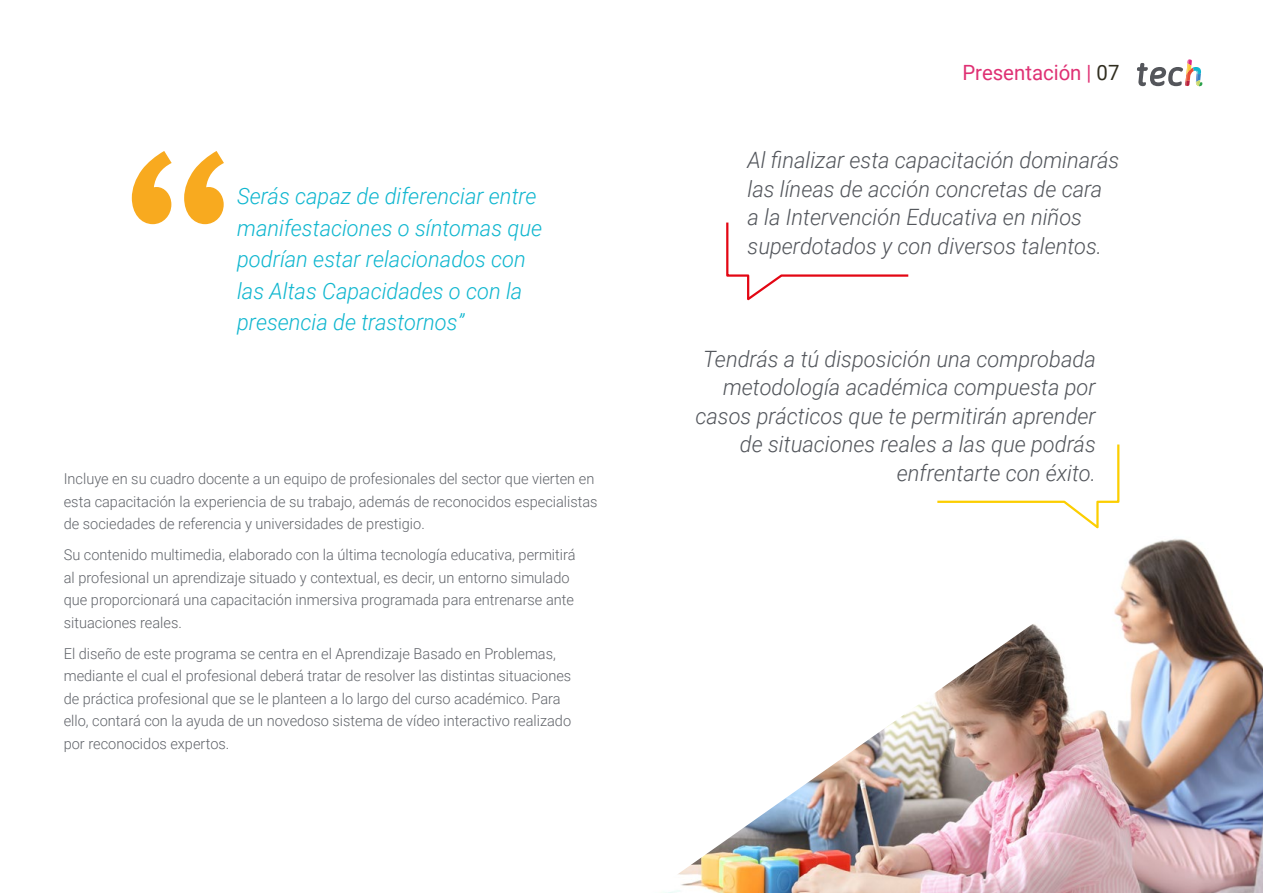
<style>
.page{position:relative;width:1263px;height:893px;background:#fff}
.page>*{position:absolute;margin:0;border:0;box-sizing:border-box;transform-origin:0 0}
.t1{font:italic 300 22.5px/28.5px "Roboto";color:#52555b;text-align:right}
.t2{font:italic 300 22.5px/31.5px "Roboto";color:#0fb6cf}
.t3{font:21px "Roboto";color:#df3174}
.t4{font:300 15px/22.5px "Roboto";color:#61646a}
.s1{color:#312e20}
</style>
<div class="page">
<svg style="left:132px;top:151px;width:92px;height:73px"></svg>
<img style="left:665px;top:539px;width:598px;height:354px">
<svg style="left:937px;top:444px;width:183px;height:85px"></svg>
<svg style="left:726px;top:222px;width:183px;height:79px"></svg>
<svg style="left:1137px;top:60px;width:65px;height:27px"></svg>
<h1 class="t2" style="left:237px;top:180px;width:307px">Serás capaz de diferenciar entre manifestaciones o síntomas que podrían estar relacionados con las Altas Capacidades o con la presencia de trastornos”</h1>
<p class="t4" style="left:64px;top:467px;width:535px">Incluye en su cuadro docente a un equipo de profesionales del sector que vierten en esta capacitación la experiencia de su trabajo, además de reconocidos especialistas de sociedades de referencia y universidades de prestigio.</p>
<p class="t4" style="left:64px;top:543px;width:513px">Su contenido multimedia, elaborado con la última tecnología educativa, permitirá al profesional un aprendizaje situado y contextual, es decir, un entorno simulado que proporcionará una capacitación inmersiva programada para entrenarse ante situaciones reales.</p>
<p class="t4" style="left:64px;top:642px;width:509px">El diseño de este programa se centra en el Aprendizaje Basado en Problemas, mediante el cual el profesional deberá tratar de resolver las distintas situaciones de práctica profesional que se le planteen a lo largo del curso académico. Para ello, contará con la ayuda de un novedoso sistema de vídeo interactivo realizado por reconocidos expertos.</p>
<h2 class="t3" style="left:962px;top:57px;width:159px">Presentación | <span class="s1">07</span></h2>
<h1 class="t1" style="left:747px;top:145px;width:373px;text-align:left">Al finalizar esta capacitación dominarás las líneas de acción concretas de cara a la Intervención Educativa en niños superdotados y con diversos talentos.</h1>
<h1 class="t1" style="left:695px;top:344px;width:402px">Tendrás a tú disposición una comprobada metodología académica compuesta por casos prácticos que te permitirán aprender de situaciones reales a las que podrás enfrentarte con éxito.</h1>
</div>
